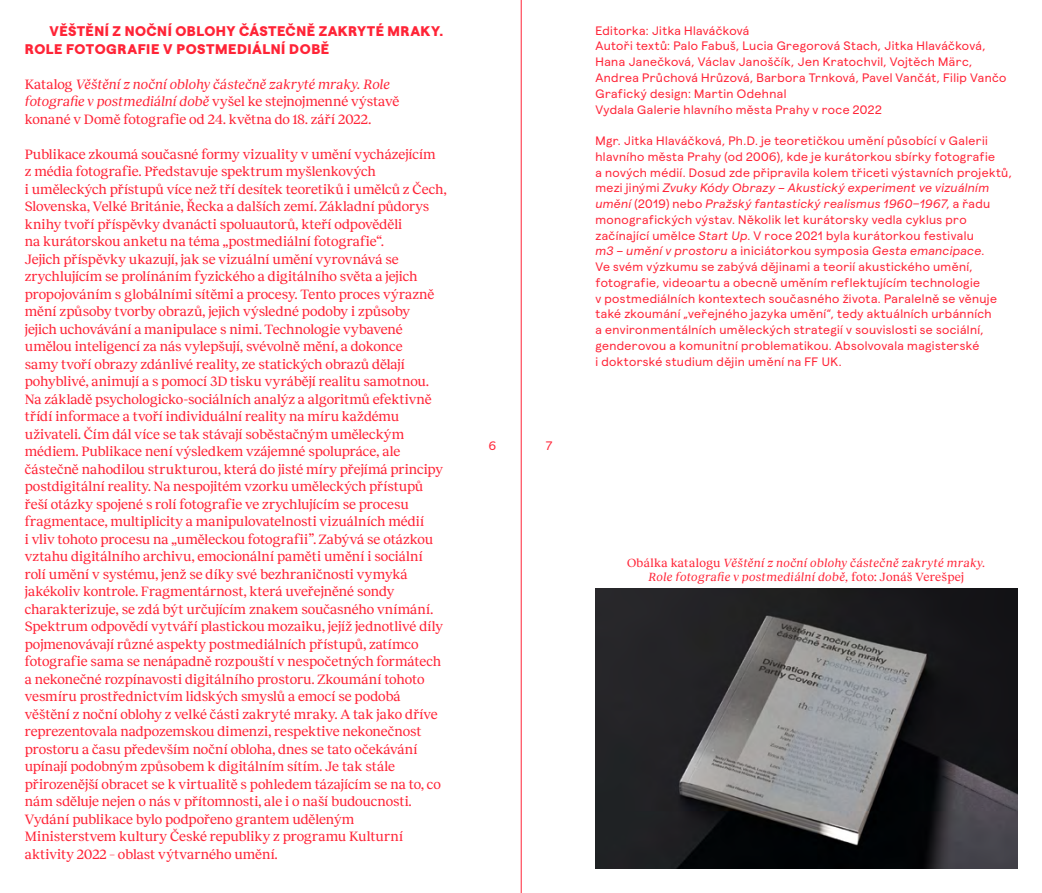
<style>
.page{position:relative;width:1042px;height:893px;background:#fff}
.page>*{position:absolute;margin:0;border:0;box-sizing:border-box;transform-origin:0 0}
.t1{font:14px/17.5px "Recklegg";letter-spacing:-.005em;color:#ff2437}
.t2{font:800 14px/17.5px "Magger";letter-spacing:.035em;color:#ff2437}
.t3{font:12.25px/15.8px "Magger";letter-spacing:.03em;color:#ff2437}
.t4{font:italic 12.25px/14.7px "Recklegg";letter-spacing:.015em;color:#ff2437;text-align:center}
.s1{font-style:italic}
.s2{font-style:normal}
</style>
<div class="page">
<img style="left:595px;top:589px;width:422px;height:279px">
<hr style="left:521px;top:0;width:1px;height:893px;background:#ff2437">
<p class="t2" style="left:25px;top:20px;width:420px;text-indent:25px">VĚŠTĚNÍ Z NOČNÍ OBLOHY ČÁSTEČNĚ ZAKRYTÉ MRAKY.<br>ROLE FOTOGRAFIE V POSTMEDIÁLNÍ DOBĚ</p>
<p class="t1" style="left:25px;top:74px;width:376px">Katalog <span class="s1">Věštění z noční oblohy částečně zakryté mraky. Role fotografie v postmediální době</span> vyšel ke stejnojmenné výstavě konané v Domě fotografie od 24. května do 18. září 2022.</p>
<p class="t1" style="left:25px;top:144px;width:423px">Publikace zkoumá současné formy vizuality v umění vycházejícím<br>z média fotografie. Představuje spektrum myšlenkových<br>i uměleckých přístupů více než tří desítek teoretiků i umělců z Čech, Slovenska, Velké Británie, Řecka a dalších zemí. Základní půdorys knihy tvoří příspěvky dvanácti spoluautorů, kteří odpověděli<br>na kurátorskou anketu na téma „postmediální fotografie“.<br>Jejich příspěvky ukazují, jak se vizuální umění vyrovnává se zrychlujícím se prolínáním fyzického a digitálního světa a jejich propojováním s globálními sítěmi a procesy. Tento proces výrazně mění způsoby tvorby obrazů, jejich výsledné podoby i způsoby<br>jejich uchovávání a manipulace s nimi. Technologie vybavené umělou inteligencí za nás vylepšují, svévolně mění, a dokonce<br>samy tvoří obrazy zdánlivé reality, ze statických obrazů dělají pohyblivé, animují a s pomocí 3D tisku vyrábějí realitu samotnou.<br>Na základě psychologicko-sociálních analýz a algoritmů efektivně třídí informace a tvoří individuální reality na míru každému uživateli. Čím dál více se tak stávají soběstačným uměleckým médiem. Publikace není výsledkem vzájemné spolupráce, ale částečně nahodilou strukturou, která do jisté míry přejímá principy postdigitální reality. Na nespojitém vzorku uměleckých přístupů řeší otázky spojené s rolí fotografie ve zrychlujícím se procesu fragmentace, multiplicity a manipulovatelnosti vizuálních médií<br>i vliv tohoto procesu na „uměleckou fotografii”. Zabývá se otázkou vztahu digitálního archivu, emocionální paměti umění i sociální rolí umění v systému, jenž se díky své bezhraničnosti vymyká jakékoliv kontrole. Fragmentárnost, která uveřejněné sondy charakterizuje, se zdá být určujícím znakem současného vnímání.<br>Spektrum odpovědí vytváří plastickou mozaiku, jejíž jednotlivé díly pojmenovávají různé aspekty postmediálních přístupů, zatímco fotografie sama se nenápadně rozpouští v nespočetných formátech a nekonečné rozpínavosti digitálního prostoru. Zkoumání tohoto vesmíru prostřednictvím lidských smyslů a emocí se podobá věštění z noční oblohy z velké části zakryté mraky. A tak jako dříve reprezentovala nadpozemskou dimenzi, respektive nekonečnost prostoru a času především noční obloha, dnes se tato očekávání upínají podobným způsobem k digitálním sítím. Je tak stále přirozenější obracet se k virtualitě s pohledem tázajícím se na to, co nám sděluje nejen o nás v přítomnosti, ale i o naší budoucnosti.<br>Vydání publikace bylo podpořeno grantem uděleným Ministerstvem kultury České republiky z programu Kulturní aktivity 2022 – oblast výtvarného umění.</p>
<p class="t3" style="left:489px;top:437px;width:9px">6</p>
<p class="t3" style="left:546px;top:437px;width:8px">7</p>
<p class="t3" style="left:595px;top:22px;width:412px">Editorka: Jitka Hlaváčková<br>Autoři textů: Palo Fabuš, Lucia Gregorová Stach, Jitka Hlaváčková, Hana Janečková, Václav Janoščík, Jen Kratochvil, Vojtěch Märc, Andrea Průchová Hrůzová, Barbora Trnková, Pavel Vančát, Filip Vančo Grafický design: Martin Odehnal<br>Vydala Galerie hlavního města Prahy v roce 2022</p>
<p class="t3" style="left:595px;top:132px;width:418px">Mgr. Jitka Hlaváčková, Ph.D. je teoretičkou umění působící v Galerii hlavního města Prahy (od 2006), kde je kurátorkou sbírky fotografie<br>a nových médií. Dosud zde připravila kolem třiceti výstavních projektů, mezi jinými <span class="s1">Zvuky Kódy Obrazy – Akustický experiment ve vizuálním umění</span> (2019) nebo <span class="s1">Pražský fantastický realismus 1960−1967</span>, a řadu monografických výstav. Několik let kurátorsky vedla cyklus pro začínající umělce <span class="s1">Start Up</span>. V roce 2021 byla kurátorkou festivalu<br><span class="s1">m3 – umění v prostoru</span> a iniciátorkou symposia <span class="s1">Gesta emancipace</span>.<br>Ve svém výzkumu se zabývá dějinami a teorií akustického umění, fotografie, videoartu a obecně uměním reflektujícím technologie<br>v postmediálních kontextech současného života. Paralelně se věnuje také zkoumání „veřejného jazyka umění“, tedy aktuálních urbánních<br>a environmentálních uměleckých strategií v souvislosti se sociální, genderovou a komunitní problematikou. Absolvovala magisterské<br>i doktorské studium dějin umění na FF UK.</p>
<p class="t4" style="left:627px;top:554px;width:360px"><span class="s2">Obálka katalogu</span> Věštění z noční oblohy částečně zakryté mraky.<br>Role fotografie v postmediální době, <span class="s2">foto: Jonáš Verešpej</span></p>
</div>
